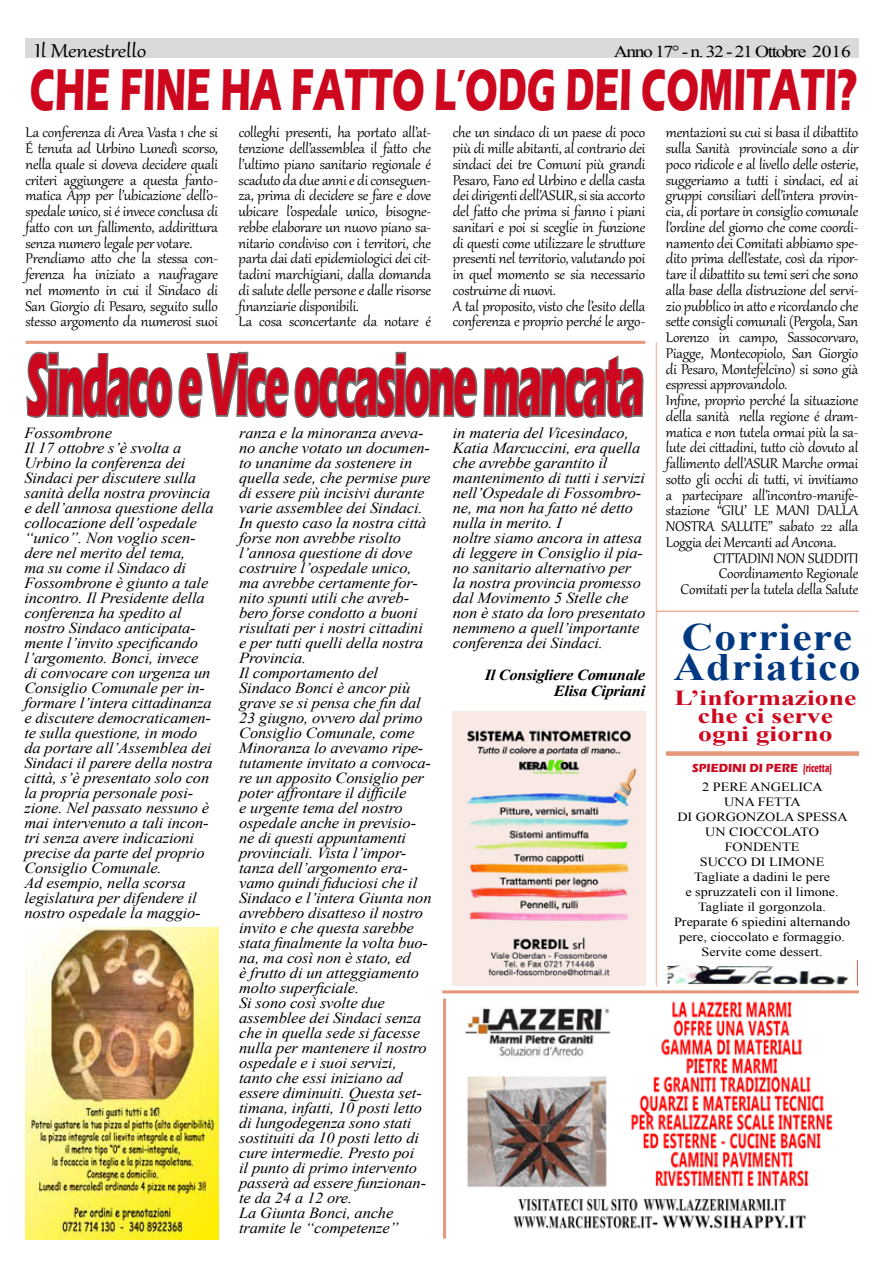
<style>
.page{position:relative;width:893px;height:1263px;background:#fff}
.page>*{position:absolute;margin:0;border:0;box-sizing:border-box;transform-origin:0 0}
.t1{font:700 91.2px "Eras ITC";letter-spacing:-.04em;color:#cd071e;scale:.43 1}
.t2{font:700 60.75px "Eras ITC";color:#cd071e;scale:.62 1}
.t3{font:700 38.7px/30px "Times New Roman";letter-spacing:.03em;color:#003882;scale:1.12 1}
.t4{font:22.95px "Gabriola";color:#000;scale:1.18 1}
.t5{font:700 21.3px/18px "Times New Roman";color:#cd071e;text-align:center;scale:1.29 1}
.t6{font:17.25px/15.8px "Gabriola";letter-spacing:-.01em;color:#000;scale:1.04 1}
.t7{font:16.65px "Times New Roman";letter-spacing:-.07em;color:#000;scale:1.18 1}
.t8{font:italic 15.3px/15px "Times New Roman";letter-spacing:-.01em;color:#000;scale:1.08 1}
.t9{font:italic 700 15.3px/15.8px "Times New Roman";letter-spacing:-.02em;color:#000;text-align:right;scale:1.08 1}
.t10{font:12.6px/15px "Times New Roman";color:#000;text-align:center;scale:1.13 1}
.t11{font:700 12.15px "Eras ITC";color:#cd071e}
</style>
<div class="page">
<img style="left:465px;top:1001px;width:368px;height:228px">
<div style="left:26px;top:38px;width:833px;height:20px;background:#d9dadb"></div>
<img style="left:26px;top:927px;width:193px;height:313px">
<hr style="left:656px;top:342px;width:1px;height:644px;background:#f0c2ad">
<img style="left:666px;top:960px;width:191px;height:26px">
<hr style="left:656px;top:610px;width:203px;height:2px;background:#ebad93">
<img style="left:453px;top:711px;width:192px;height:274px">
<hr style="left:442px;top:990px;width:417px;height:3px;background:#e69679">
<hr style="left:443px;top:998px;width:3px;height:240px;background:#e69679">
<svg style="left:25px;top:38px;width:620px;height:380px"></svg>
<div style="left:666px;top:751px;width:193px;height:5px;background:#e69679"></div>
<h3 class="t4" style="left:35px;top:35px;width:96px">Il Menestrello</h3>
<p class="t7" style="left:614px;top:40px;width:203px">Anno 17° - n. 32 - 21 Ottobre 2016</p>
<h2 class="t2" style="left:30px;top:55px;width:1335px">CHE FINE HA FATTO L’ODG DEI COMITATI?</h2>
<p class="t6" style="left:26px;top:124px;width:187px">La conferenza di Area Vasta 1 che si É tenuta ad Urbino Lunedì scorso, nella quale si doveva decidere quali criteri aggiungere a questa fanto&shy;matica App per l’ubicazione dell’o&shy;spedale unico, si é invece conclusa di fatto con un fallimento, addirittura senza numero legale per votare.<br>Prendiamo atto che la stessa con&shy;ferenza ha iniziato a naufragare nel momento in cui il Sindaco di San Giorgio di Pesaro, seguito sullo stesso argomento da numerosi suoi</p>
<p class="t6" style="left:239px;top:124px;width:187px">colleghi presenti, ha portato all’at&shy;tenzione dell’assemblea il fatto che l’ultimo piano sanitario regionale é scaduto da due anni e di conseguen&shy;za, prima di decidere se fare e dove ubicare l’ospedale unico, bisogne&shy;rebbe elaborare un nuovo piano sa&shy;nitario condiviso con i territori, che parta dai dati epidemiologici dei cit&shy;tadini marchigiani, dalla domanda di salute delle persone e dalle risorse finanziarie disponibili.<br>La cosa sconcertante da notare é</p>
<p class="t6" style="left:453px;top:124px;width:187px">che un sindaco di un paese di poco più di mille abitanti, al contrario dei sindaci dei tre Comuni più grandi Pesaro, Fano ed Urbino e della casta dei dirigenti dell’ASUR, si sia accorto del fatto che prima si fanno i piani sanitari e poi si sceglie in funzione di questi come utilizzare le strutture presenti nel territorio, valutando poi in quel momento se sia necessario costruirne di nuovi.<br>A tal proposito, visto che l’esito della conferenza e proprio perché le argo-</p>
<p class="t6" style="left:666px;top:124px;width:187px">mentazioni su cui si basa il dibattito sulla Sanità provinciale sono a dir poco ridicole e al livello delle osterie, suggeriamo a tutti i sindaci, ed ai gruppi consiliari dell’intera provin&shy;cia, di portare in consiglio comunale l’ordine del giorno che come coordi&shy;namento dei Comitati abbiamo spe&shy;dito prima dell’estate, così da ripor&shy;tare il dibattito su temi seri che sono alla base della distruzione del servi&shy;zio pubblico in atto e ricordando che sette consigli comunali (Pergola, San Lorenzo in campo, Sassocorvaro, Piagge, Montecopiolo, San Giorgio di Pesaro, Montefelcino) si sono già espressi approvandolo.<br>Infine, proprio perché la situazione della sanità nella regione é dram&shy;matica e non tutela ormai più la sa&shy;lute dei cittadini, tutto ciò dovuto al fallimento dell’ASUR Marche ormai sotto gli occhi di tutti, vi invitiamo a partecipare all’incontro-manife&shy;stazione “GIU’ LE MANI DALLA NOSTRA SALUTE” sabato 22 alla Loggia dei Mercanti ad Ancona.</p>
<p class="t6" style="left:681px;top:549px;width:172px;text-align:right">CITTADINI NON SUDDITI<br>Coordinamento Regionale<br>Comitati per la tutela della Salute</p>
<h1 class="t1" style="left:27px;top:332px;width:1436px">Sindaco e Vice occasione mancata</h1>
<p class="t8" style="left:24px;top:424px;width:177px">Fossombrone<br>Il 17 ottobre s’è svolta a<br>Urbino la conferenza dei<br>Sindaci per discutere sulla sanità della nostra provincia e dell’annosa questione della collocazione dell’ospedale “unico”. Non voglio scen&shy;dere nel merito del tema,<br>ma su come il Sindaco di<br>Fossombrone è giunto a tale incontro. Il Presidente della conferenza ha spedito al nostro Sindaco anticipata&shy;mente l’invito specificando l’argomento. Bonci, invece di convocare con urgenza un<br>Consiglio Comunale per in&shy;formare l’intera cittadinanza e discutere democraticamen&shy;te sulla questione, in modo da portare all’Assemblea dei<br>Sindaci il parere della nostra città, s’è presentato solo con la propria personale posi&shy;zione. Nel passato nessuno è mai intervenuto a tali incon&shy;tri senza avere indicazioni precise da parte del proprio<br>Consiglio Comunale.<br>Ad esempio, nella scorsa legislatura per difendere il nostro ospedale la maggio-</p>
<p class="t8" style="left:239px;top:424px;width:180px">ranza e la minoranza aveva&shy;no anche votato un documen&shy;to unanime da sostenere in quella sede, che permise pure di essere più incisivi durante varie assemblee dei Sindaci.<br>In questo caso la nostra città forse non avrebbe risolto l’annosa questione di dove costruire l’ospedale unico, ma avrebbe certamente for&shy;nito spunti utili che avreb&shy;bero forse condotto a buoni risultati per i nostri cittadini e per tutti quelli della nostra<br>Provincia.<br>Il comportamento del<br>Sindaco Bonci è ancor più grave se si pensa che fin dal<br>23 giugno, ovvero dal primo<br>Consiglio Comunale, come<br>Minoranza lo avevamo ripe&shy;tutamente invitato a convoca&shy;re un apposito Consiglio per poter affrontare il difficile<br>e urgente tema del nostro ospedale anche in previsio&shy;ne di questi appuntamenti provinciali. Vista l’impor&shy;tanza dell’argomento era&shy;vamo quindi fiduciosi che il<br>Sindaco e l’intera Giunta non avrebbero disatteso il nostro invito e che questa sarebbe stata finalmente la volta buo&shy;na, ma così non è stato, ed<br>è frutto di un atteggiamento molto superficiale.<br>Si sono così svolte due assemblee dei Sindaci senza che in quella sede si facesse nulla per mantenere il nostro ospedale e i suoi servizi, tanto che essi iniziano ad essere diminuiti. Questa set&shy;timana, infatti, 10 posti letto di lungodegenza sono stati sostituiti da 10 posti letto di cure intermedie. Presto poi<br>il punto di primo intervento passerà ad essere funzionan&shy;te da 24 a 12 ore.<br>La Giunta Bonci, anche tramite le “competenze”</p>
<p class="t8" style="left:453px;top:424px;width:180px">in materia del Vicesindaco,<br>Katia Marcuccini, era quella che avrebbe garantito il mantenimento di tutti i servizi nell’Ospedale di Fossombro&shy;ne, ma non ha fatto né detto nulla in merito. I<br>noltre siamo ancora in attesa di leggere in Consiglio il pia&shy;no sanitario alternativo per la nostra provincia promesso dal Movimento 5 Stelle che non è stato da loro presentato nemmeno a quell’importante conferenza dei Sindaci.</p>
<p class="t9" style="left:485px;top:666px;width:150px">Il Consigliere Comunale<br>Elisa Cipriani</p>
<h3 class="t3" style="left:674px;top:621px;width:168px">Corriere<br>Adriatico</h3>
<h3 class="t5" style="left:674px;top:688px;width:142px">L’informazione che ci serve ogni giorno</h3>
<p class="t11" style="left:692px;top:761px;width:141px">SPIEDINI DI PERE (ricetta)</p>
<p class="t10" style="left:674px;top:779px;width:157px">2 PERE ANGELICA<br>UNA FETTA<br>DI GORGONZOLA SPESSA<br>UN CIOCCOLATO<br>FONDENTE<br>SUCCO DI LIMONE<br>Tagliate a dadini le pere<br>e spruzzateli con il limone.<br>Tagliate il gorgonzola.<br>Preparate 6 spiedini alternando pere, cioccolato e formaggio.<br>Servite come dessert.</p>
</div>
